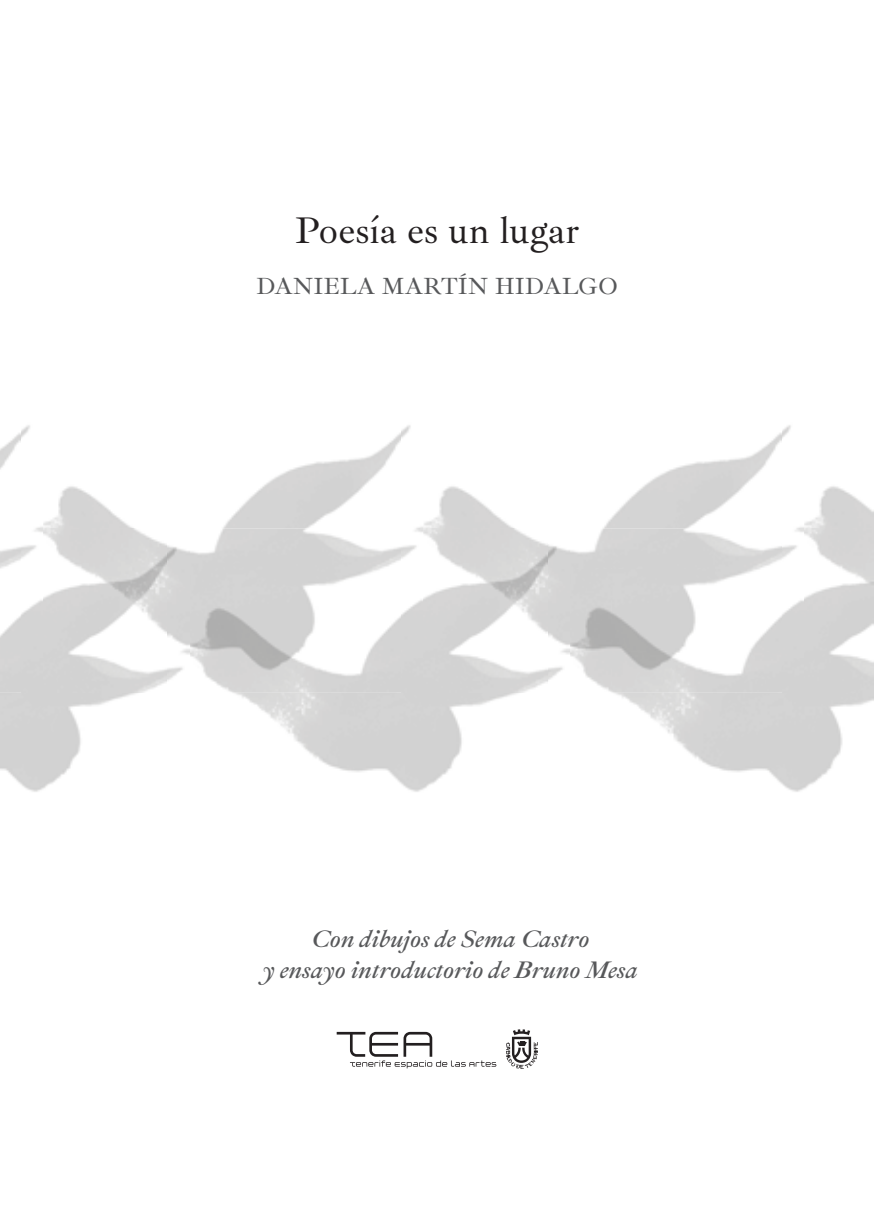
<style>
.page{position:relative;width:874px;height:1225px;background:#fff}
.page>*{position:absolute;margin:0;border:0;box-sizing:border-box;transform-origin:0 0}
.t1{font:38px "Ibarra Real Nova";color:#231f20}
.t2{font:italic 24px/31.4px "Ibarra Real Nova";color:#57585a;text-align:center}
.t3{font:24px "Ibarra Real Nova";color:#57585a}
</style>
<div class="page">
<img style="left:0;top:425px;width:873px;height:103px">
<img style="left:0;top:692px;width:873px;height:100px">
<img style="left:0;top:528px;width:168px;height:164px">
<img style="left:21px;top:528px;width:21px;height:164px">
<img style="left:189px;top:528px;width:359px;height:164px">
<img style="left:401px;top:528px;width:22px;height:164px">
<img style="left:168px;top:545px;width:21px;height:247px">
<img style="left:569px;top:528px;width:304px;height:164px">
<img style="left:781px;top:528px;width:22px;height:164px">
<img style="left:548px;top:544px;width:21px;height:248px">
<svg style="left:336px;top:1032px;width:160px;height:36px"></svg>
<svg style="left:506px;top:1029px;width:31px;height:40px"></svg>
<h1 class="t1" style="left:295px;top:209px;width:286px">Poesía es un lugar</h1>
<p class="t3" style="left:256px;top:272px;width:363px">DANIELA MARTÍN HIDALGO</p>
<p class="t2" style="left:263px;top:924px;width:376px">Con dibujos de Sema Castro<br>y ensayo introductorio de Bruno Mesa</p>
</div>
